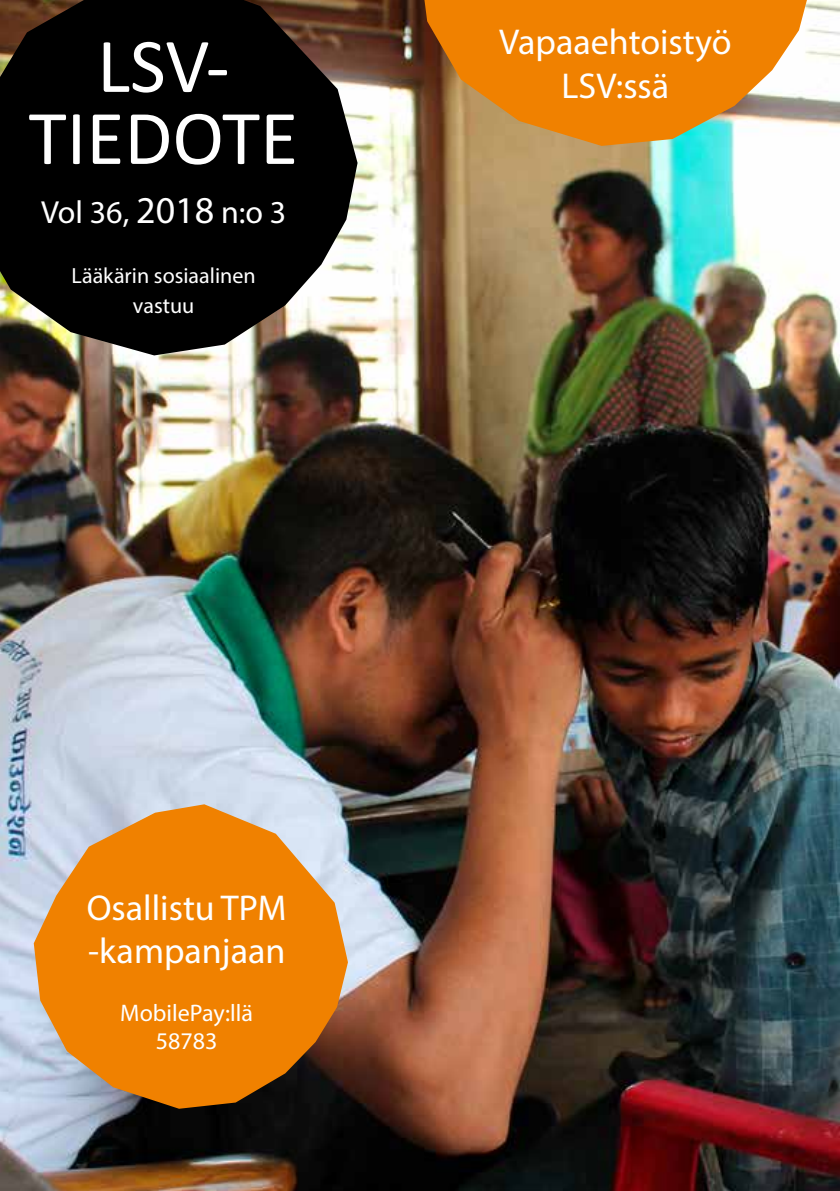
<style>
.page{position:relative;width:840px;height:1191px;background:#fff}
.page>*{position:absolute;margin:0;border:0;box-sizing:border-box;transform-origin:0 0}
.t1{font:78px/72px "Calibri";color:#fff;text-align:center}
.t2{font:36px/43.2px "Myriad Pro";color:#fff}
.t3{font:32px "Myriad Pro";color:#fff}
.t4{font:24px/28.8px "Myriad Pro";color:#fff;text-align:center}
.t5{font:22px/30px "Myriad Pro";color:#fff;text-align:center}
.s1{font-size:38px}
</style>
<div class="page">
<img style="left:0;top:0;width:839px;height:1191px">
<svg style="left:34px;top:804px;width:314px;height:304px;background:#db8a2d"></svg>
<svg style="left:0;top:0;width:357px;height:355px;background:#1b1815"></svg>
<svg style="left:424px;top:0;width:382px;height:146px;background:#de8b26"></svg>
<h1 class="t1" style="left:29px;top:30px;width:271px">LSV-<br>TIEDOTE</h1>
<p class="t3" style="left:41px;top:192px;width:246px">Vol 36, <span class="s1">2018</span> n:o 3</p>
<p class="t5" style="left:72px;top:260px;width:185px">Lääkärin sosiaalinen vastuu</p>
<p class="t2" style="left:499px;top:20px;width:234px;text-align:center">Vapaaehtoistyö<br>LSV:ssä</p>
<p class="t2" style="left:87px;top:885px;width:201px">Osallistu TPM -kampanjaan</p>
<p class="t4" style="left:120px;top:997px;width:134px">MobilePay:llä<br>58783</p>
</div>
